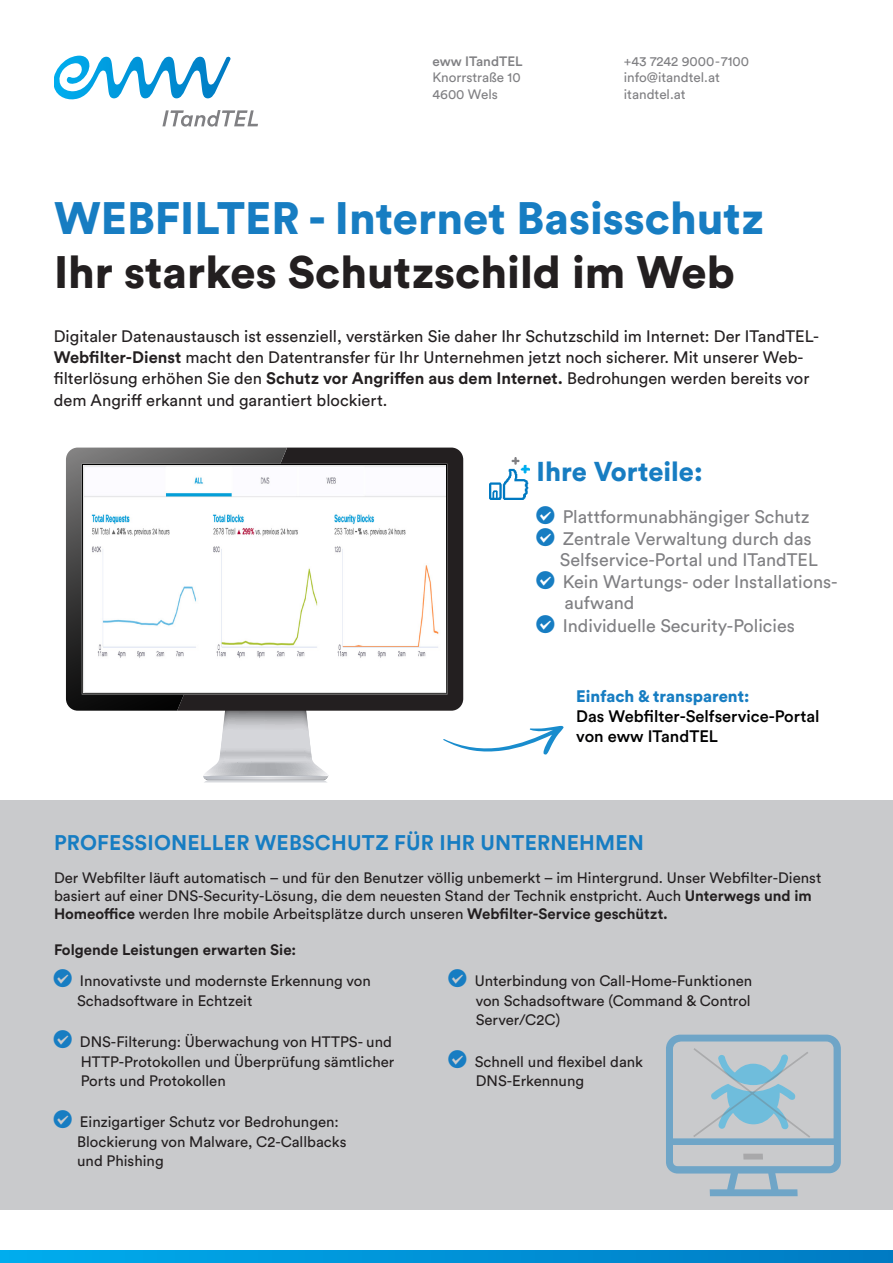
<style>
.page{position:relative;width:893px;height:1263px;background:#fff}
.page>*{position:absolute;margin:0;border:0;box-sizing:border-box;transform-origin:0 0}
.Headline_1{font:900 45px/54px "Circular Pro";color:#177dc2}
.Fließtext{font:900 27px "Circular Pro";color:#177dc2}
.Aufzählung{font:700 21px "Circular Pro";letter-spacing:.01em;color:#177dc2}
.Aufzählung-2{font:18px "Circular Pro";color:#808083}
.Fließtext-2{font:16.5px/21.3px "Circular Pro";color:#231f20}
.t1{font:500 16.5px "Circular Pro";color:#000001}
.t2{font:900 16.5px "Circular Pro";color:#177dc2}
.Aufzählung-3{font:15px/19.5px "Circular Pro";color:#231f20}
.t3{font:700 15px "Circular Pro";color:#231f20}
.t4{font:13.5px/16.2px "Circular Pro";color:#808083}
.t5{font:500 13.5px "Circular Pro";color:#808083}
.s1{color:#231f20}
.s2{font-weight:700}
</style>
<div class="page">
<svg style="left:54px;top:55px;width:177px;height:45px"></svg>
<svg style="left:162px;top:110px;width:96px;height:17px"></svg>
<svg style="left:0;top:1250px;width:893px;height:13px;background:#0093d7"></svg>
<svg style="left:287px;top:448px;width:176px;height:263px;background:#2a2728"></svg>
<svg style="left:66px;top:448px;width:221px;height:263px;background:#4d4d4d"></svg>
<svg style="left:203px;top:700px;width:126px;height:83px"></svg>
<img style="left:84px;top:465px;width:362px;height:227px">
<div style="left:0;top:800px;width:893px;height:410px;background:#c9cacc"></div>
<img style="left:490px;top:457px;width:39px;height:43px">
<svg style="left:666px;top:1035px;width:175px;height:161px"></svg>
<svg style="left:443px;top:726px;width:121px;height:29px"></svg>
<p class="t5" style="left:432px;top:52px;width:92px">eww ITandTEL</p>
<p class="t4" style="left:432px;top:69px;width:90px">Knorrstraße 10<br>4600 Wels</p>
<p class="t4" style="left:624px;top:53px;width:127px">+43 7242 9000-7100 info@itandtel.at itandtel.at</p>
<p class="Headline_1" style="left:54px;top:189px;width:711px">WEBFILTER - Internet Basisschutz<br><span class="s1">Ihr starkes Schutzschild im Web</span></p>
<p class="Fließtext-2" style="left:54px;top:325px;width:767px">Digitaler Datenaustausch ist essenziell, verstärken Sie daher Ihr Schutzschild im Internet: Der ITandTEL-<br><span class="s2">Webfilter-Dienst</span> macht den Datentransfer für Ihr Unternehmen jetzt noch sicherer. Mit unserer Web-</p>
<p class="Fließtext-2" style="left:54px;top:367px;width:757px">filterlösung erhöhen Sie den <span class="s2">Schutz vor Angriffen aus dem Internet.</span> Bedrohungen werden bereits vor dem Angriff erkannt und garantiert blockiert.</p>
<p class="Fließtext" style="left:537px;top:453px;width:168px">Ihre Vorteile:</p>
<p class="Aufzählung-2" style="left:563px;top:505px;width:248px">Plattformunabhängiger Schutz</p>
<p class="Aufzählung-2" style="left:563px;top:526px;width:250px">Zentrale Verwaltung durch das</p>
<p class="Aufzählung-2" style="left:560px;top:548px;width:259px">Selfservice-Portal und ITandTEL</p>
<p class="Aufzählung-2" style="left:563px;top:569px;width:277px">Kein Wartungs- oder Installations-</p>
<p class="Aufzählung-2" style="left:564px;top:591px;width:72px">aufwand</p>
<p class="Aufzählung-2" style="left:563px;top:613px;width:234px">Individuelle Security-Policies</p>
<p class="t2" style="left:576px;top:685px;width:175px">Einfach &amp; transparent:</p>
<p class="t1" style="left:576px;top:705px;width:245px">Das Webfilter-Selfservice-Portal</p>
<p class="t1" style="left:576px;top:725px;width:143px">von eww ITandTEL</p>
<p class="Aufzählung" style="left:54px;top:829px;width:591px">PROFESSIONELLER WEBSCHUTZ FÜR IHR UNTERNEHMEN</p>
<p class="Aufzählung-3" style="left:54px;top:868px;width:769px;line-height:18px">Der Webfilter läuft automatisch – und für den Benutzer völlig unbemerkt – im Hintergrund. Unser Webfilter-Dienst basiert auf einer DNS-Security-Lösung, die dem neuesten Stand der Technik enstpricht. Auch <span class="s2">Unterwegs und im<br>Homeoffice</span> werden Ihre mobile Arbeitsplätze durch unseren <span class="s2">Webfilter-Service geschützt.</span></p>
<p class="t3" style="left:54px;top:939px;width:244px">Folgende Leistungen erwarten Sie:</p>
<p class="Aufzählung-3" style="left:77px;top:971px;width:295px">Innovativste und modernste Erkennung von<br>Schadsoftware in Echtzeit</p>
<p class="Aufzählung-3" style="left:80px;top:1031px;width:316px">DNS-Filterung: Überwachung von HTTPS- und<br>HTTP-Protokollen und Überprüfung sämtlicher<br>Ports und Protokollen</p>
<p class="Aufzählung-3" style="left:77px;top:1111px;width:271px">Einzigartiger Schutz vor Bedrohungen:<br>Blockierung von Malware, C2-Callbacks und Phishing</p>
<p class="Aufzählung-3" style="left:475px;top:971px;width:279px;text-align:justify">Unterbindung von Call-Home-Funktionen von Schadsoftware (Command &amp; Control Server/C2C)</p>
<p class="Aufzählung-3" style="left:475px;top:1051px;width:170px">Schnell und flexibel dank<br>DNS-Erkennung</p>
</div>
